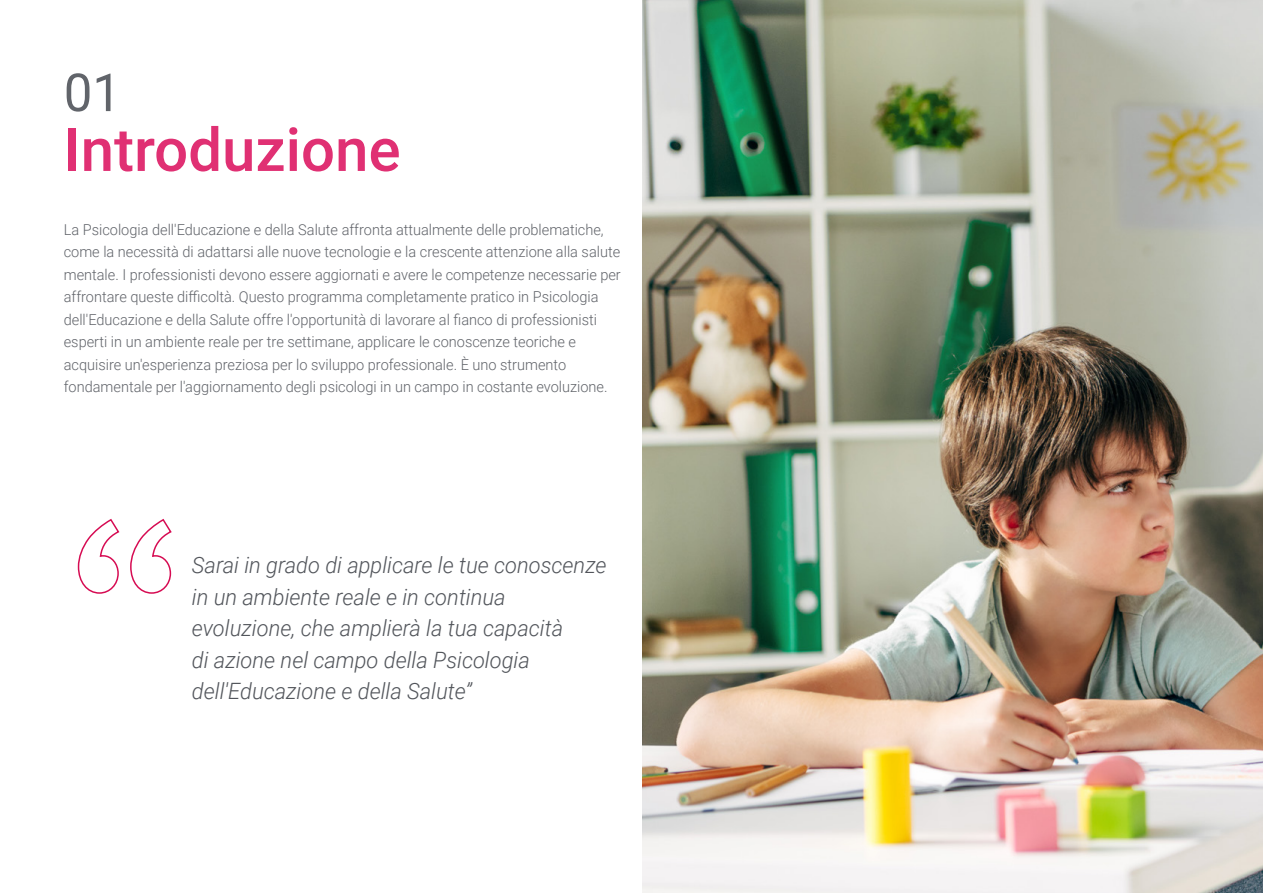
<style>
.page{position:relative;width:1263px;height:893px;background:#fff}
.page>*{position:absolute;margin:0;border:0;box-sizing:border-box;transform-origin:0 0}
.t1{font:500 60px "Roboto";color:#e03073}
.t2{font:52.5px "Roboto";color:#61646a}
.t3{font:italic 300 22.5px/31.5px "Roboto";color:#52555b}
.t4{font:300 15px/22.5px "Roboto";color:#61646a}
</style>
<div class="page">
<svg style="left:77px;top:518px;width:95px;height:76px"></svg>
<img style="left:642px;top:0;width:621px;height:893px">
<h2 class="t2" style="left:64px;top:56px;width:59px">01</h2>
<h1 class="t1" style="left:64px;top:108px;width:338px">Introduzione</h1>
<p class="t4" style="left:64px;top:217px;width:559px">La Psicologia dell'Educazione e della Salute affronta attualmente delle problematiche, come la necessità di adattarsi alle nuove tecnologie e la crescente attenzione alla salute mentale. I professionisti devono essere aggiornati e avere le competenze necessarie per affrontare queste difficoltà. Questo programma completamente pratico in Psicologia dell'Educazione e della Salute offre l'opportunità di lavorare al fianco di professionisti esperti in un ambiente reale per tre settimane, applicare le conoscenze teoriche e acquisire un'esperienza preziosa per lo sviluppo professionale. È uno strumento fondamentale per l'aggiornamento degli psicologi in un campo in costante evoluzione.</p>
<h3 class="t3" style="left:192px;top:549px;width:416px">Sarai in grado di applicare le tue conoscenze in un ambiente reale e in continua evoluzione, che amplierà la tua capacità<br>di azione nel campo della Psicologia dell'Educazione e della Salute”</h3>
</div>
